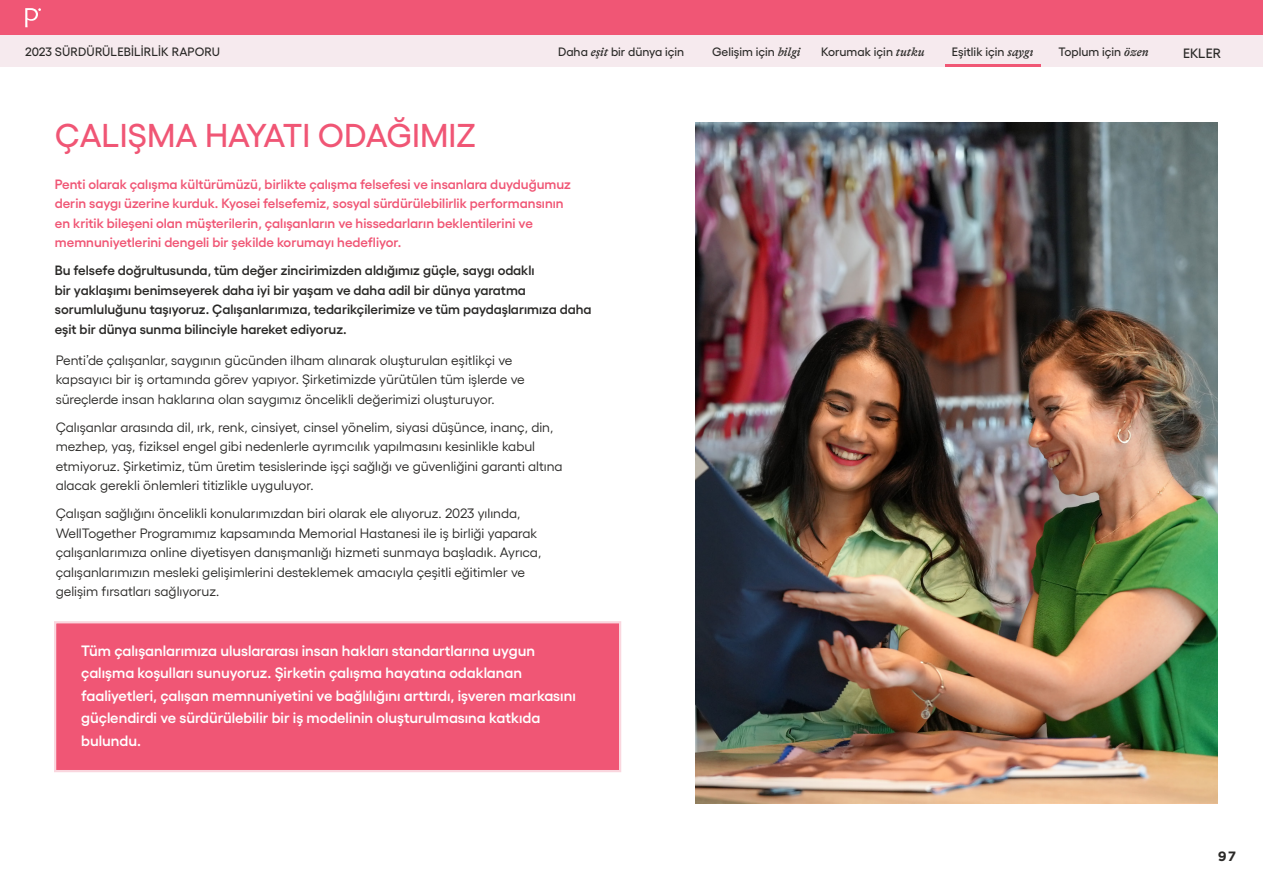
<style>
.page{position:relative;width:1263px;height:893px;background:#fff}
.page>*{position:absolute;margin:0;border:0;box-sizing:border-box;transform-origin:0 0}
.t1{font:500 33px "Yellix";color:#f05675}
.t2{font:600 15px/22.5px "Yellix";color:#fff}
.t3{font:13.5px/19.5px "Yellix";color:#2a2927}
.t4{font:600 13.5px/19.5px "Yellix";color:#f05675}
.t5{font:600 13.5px/19.5px "Yellix";color:#2a2927}
.t6{font:500 13.5px "Yellix";color:#2a2927}
.t7{font:700 13.5px "Gotham";color:#2a2927}
.t8{font:500 12.15px "Yellix";color:#2a2927}
.s1{font-family:"GT Alpina";font-style:italic}
</style>
<div class="page">
<div style="left:0;top:0;width:1263px;height:38px;background:#f05675"></div>
<div style="left:0;top:35px;width:1263px;height:31px;background:#f6eaee"></div>
<svg style="left:25px;top:8px;width:16px;height:19px"></svg>
<hr style="left:945px;top:64px;width:95px;height:2px;background:#f05775">
<img style="left:696px;top:122px;width:522px;height:682px">
<div style="left:54px;top:621px;width:567px;height:151px;background:#f05675;border:2px solid #fad6de"></div>
<p class="t8" style="left:25px;top:43px;width:196px">2023 SÜRDÜRÜLEBİLİRLİK RAPORU</p>
<p class="t8" style="left:558px;top:43px;width:128px">Daha <span class="s1">eşit</span> bir dünya i̇çin</p>
<p class="t8" style="left:712px;top:43px;width:91px">Gelişim için <span class="s1">bi̇lgi̇</span></p>
<p class="t8" style="left:821px;top:43px;width:105px">Korumak için <span class="s1">tutku</span></p>
<p class="t8" style="left:952px;top:43px;width:82px">Eşitlik için <span class="s1">saygı</span></p>
<p class="t8" style="left:1058px;top:43px;width:91px">Toplum için <span class="s1">özen</span></p>
<p class="t6" style="left:1183px;top:42px;width:39px">EKLER</p>
<h1 class="t1" style="left:55px;top:110px;width:422px">ÇALIŞMA HAYATI ODAĞIMIZ</h1>
<p class="t4" style="left:55px;top:173px;width:518px">Penti olarak çalışma kültürümüzü, birlikte çalışma felsefesi ve insanlara duyduğumuz derin saygı üzerine kurduk. Kyosei felsefemiz, sosyal sürdürülebilirlik performansının en kritik bileşeni olan müşterilerin, çalışanların ve hissedarların beklentilerini ve memnuniyetlerini dengeli bir şekilde korumayı hedefliyor.</p>
<p class="t5" style="left:55px;top:259px;width:538px">Bu felsefe doğrultusunda, tüm değer zincirimizden aldığımız güçle, saygı odaklı<br>bir yaklaşımı benimseyerek daha iyi bir yaşam ve daha adil bir dünya yaratma sorumluluğunu taşıyoruz. Çalışanlarımıza, tedarikçilerimize ve tüm paydaşlarımıza daha eşit bir dünya sunma bilinciyle hareket ediyoruz.</p>
<p class="t3" style="left:56px;top:349px;width:471px">Penti’de çalışanlar, saygının gücünden ilham alınarak oluşturulan eşitlikçi ve kapsayıcı bir iş ortamında görev yapıyor. Şirketimizde yürütülen tüm işlerde ve süreçlerde insan haklarına olan saygımız öncelikli değerimizi oluşturuyor.</p>
<p class="t3" style="left:56px;top:416px;width:508px">Çalışanlar arasında dil, ırk, renk, cinsiyet, cinsel yönelim, siyasi düşünce, inanç, din, mezhep, yaş, fiziksel engel gibi nedenlerle ayrımcılık yapılmasını kesinlikle kabul etmiyoruz. Şirketimiz, tüm üretim tesislerinde işçi sağlığı ve güvenliğini garanti altına alacak gerekli önlemleri titizlikle uyguluyor.</p>
<p class="t3" style="left:56px;top:503px;width:487px">Çalışan sağlığını öncelikli konularımızdan biri olarak ele alıyoruz. 2023 yılında, WellTogether Programımız kapsamında Memorial Hastanesi ile iş birliği yaparak çalışanlarımıza online diyetisyen danışmanlığı hizmeti sunmaya başladık. Ayrıca, çalışanlarımızın mesleki gelişimlerini desteklemek amacıyla çeşitli eğitimler ve gelişim fırsatları sağlıyoruz.</p>
<p class="t2" style="left:81px;top:638px;width:496px">Tüm çalışanlarımıza uluslararası insan hakları standartlarına uygun çalışma koşulları sunuyoruz. Şirketin çalışma hayatına odaklanan faaliyetleri, çalışan memnuniyetini ve bağlılığını arttırdı, işveren markasını güçlendirdi ve sürdürülebilir bir iş modelinin oluşturulmasına katkıda bulundu.</p>
<p class="t7" style="left:1218px;top:847px;width:20px">97</p>
</div>
